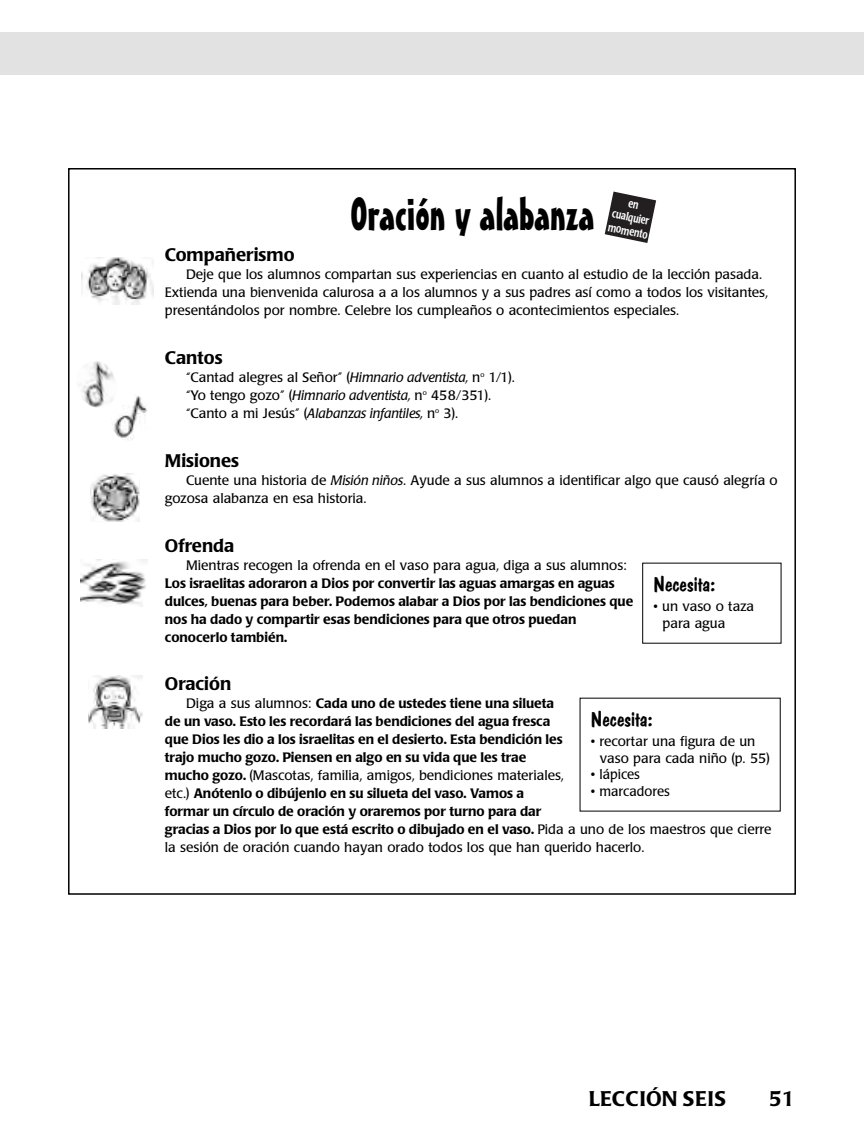
<style>
.page{position:relative;width:864px;height:1148px;background:#fff}
.page>*{position:absolute;margin:0;border:0;box-sizing:border-box;transform-origin:0 0}
.t1{font:45px "Mister Earl BT";color:#000}
.t2{font:21px "Dom Casual D";color:#000;scale:1.05 1}
.t3{font:500 21px "Poppl Laudatio";letter-spacing:.01em;color:#000}
.t4{font:500 18px "Poppl Laudatio";color:#000}
.t5{font:500 13.5px/18px "Poppl Laudatio";color:#000}
.t6{font:13.5px/18px "Poppl Laudatio";color:#000}
.t7{font:500 11.7px/13.8px "Poppl Laudatio";color:#fff;text-align:center;scale:.74 1}
.s1{font-style:italic}
.s2{font-weight:400}
</style>
<div class="page">
<img style="left:81px;top:257px;width:72px;height:47px">
<img style="left:79px;top:361px;width:36px;height:47px">
<img style="left:91px;top:473px;width:49px;height:49px">
<img style="left:81px;top:559px;width:66px;height:48px">
<img style="left:88px;top:675px;width:54px;height:53px">
<img style="left:111px;top:393px;width:38px;height:48px;border-radius:19px">
<div style="left:0;top:32px;width:864px;height:42px;background:#e2e2e2"></div>
<svg style="left:605px;top:191px;width:51px;height:52px"></svg>
<h1 class="t1" style="left:350px;top:198px;width:245px">Oración y alabanza</h1>
<p class="t7" style="left:615px;top:194px;width:56px;rotate:12deg">en cualquier momento</p>
<h3 class="t4" style="left:165px;top:248px;width:131px">Compañerismo</h3>
<p class="t6" style="left:165px;top:267px;width:605px;text-indent:21px">Deje que los alumnos compartan sus experiencias en cuanto al estudio de la lección pasada.<br>Extienda una bienvenida calurosa a a los alumnos y a sus padres así como a todos los visitantes, presentándolos por nombre. Celebre los cumpleaños o acontecimientos especiales.</p>
<h3 class="t4" style="left:165px;top:350px;width:59px">Cantos</h3>
<p class="t6" style="left:186px;top:369px;width:330px">“Cantad alegres al Señor” (<span class="s1">Himnario adventista,</span> n<sup>o</sup> 1/1). “Yo tengo gozo” (<span class="s1">Himnario adventista,</span> n<sup>o</sup> 458/351). “Canto a mi Jesús” (<span class="s1">Alabanzas infantiles,</span> n<sup>o</sup> 3).</p>
<h3 class="t4" style="left:165px;top:453px;width:76px">Misiones</h3>
<p class="t6" style="left:165px;top:472px;width:614px;text-indent:21px">Cuente una historia de <span class="s1">Misión niños</span>. Ayude a sus alumnos a identificar algo que causó alegría o gozosa alabanza en esa historia.</p>
<h3 class="t4" style="left:165px;top:538px;width:71px">Ofrenda</h3>
<p class="t6" style="left:186px;top:557px;width:442px">Mientras recogen la ofrenda en el vaso para agua, diga a sus alumnos:</p>
<p class="t5" style="left:165px;top:575px;width:470px">Los israelitas adoraron a Dios por convertir las aguas amargas en aguas dulces, buenas para beber. Podemos alabar a Dios por las bendiciones que nos ha dado y compartir esas bendiciones para que otros puedan conocerlo también.</p>
<h3 class="t4" style="left:165px;top:677px;width:68px">Oración</h3>
<p class="t5" style="left:165px;top:696px;width:608px;text-indent:21px"><span class="s2">Diga a sus alumnos:</span> Cada uno de ustedes tiene una silueta<br>de un vaso. Esto les recordará las bendiciones del agua fresca<br>que Dios les dio a los israelitas en el desierto. Esta bendición les<br>trajo mucho gozo. Piensen en algo en su vida que les trae<br>mucho gozo. <span class="s2">(Mascotas, familia, amigos, bendiciones materiales,<br>etc.)</span> Anótenlo o dibújenlo en su silueta del vaso. Vamos a<br>formar un círculo de oración y oraremos por turno para dar<br>gracias a Dios por lo que está escrito o dibujado en el vaso. <span class="s2">Pida a uno de los maestros que cierre la sesión de oración cuando hayan orado todos los que han querido hacerlo.</span></p>
<h2 class="t2" style="left:654px;top:572px;width:60px">Necesita:</h2>
<p class="t6" style="left:663px;top:599px;width:93px;line-height:16.5px;text-indent:-9px">• un vaso o taza para agua</p>
<h2 class="t2" style="left:591px;top:707px;width:60px">Necesita:</h2>
<p class="t6" style="left:600px;top:734px;width:171px;line-height:16.5px;text-indent:-9px">• recortar una figura de un vaso para cada niño (p. 55)</p>
<p class="t6" style="left:591px;top:767px;width:50px">• lápices</p>
<p class="t6" style="left:591px;top:783px;width:80px">• marcadores</p>
<h2 class="t3" style="left:589px;top:1090px;width:139px">LECCIÓN SEIS</h2>
<h2 class="t3" style="left:769px;top:1090px;width:27px">51</h2>
</div>
